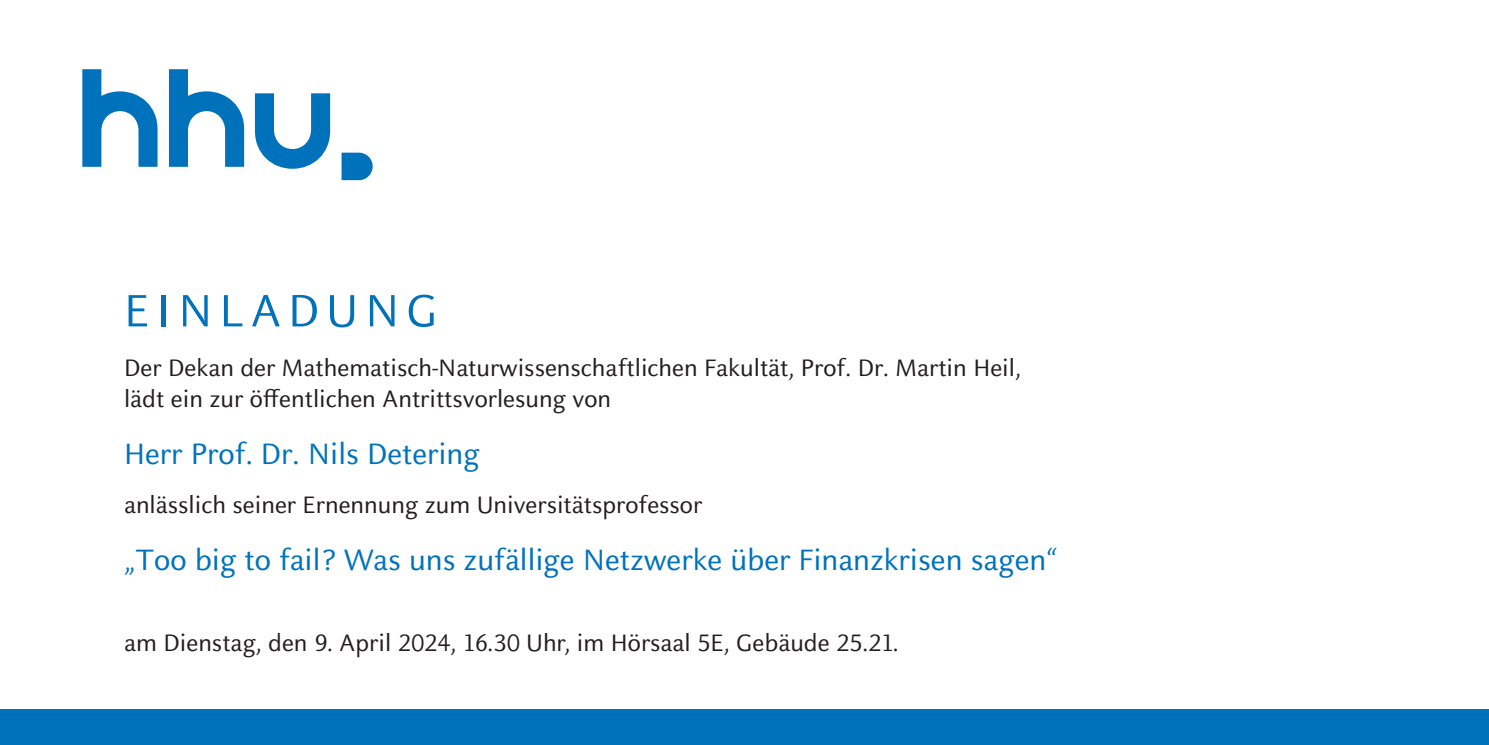
<style>
.page{position:relative;width:1489px;height:745px;background:#fff}
.page>*{position:absolute;margin:0;border:0;box-sizing:border-box;transform-origin:0 0}
.t1{font:50px "HHU Celeste Sans";letter-spacing:.135em;color:#0072bc}
.t2{font:32.5px "HHU Celeste Sans";color:#0072bc}
.t3{font:26.25px/31.5px "HHU Celeste Sans";color:#231f20}
</style>
<div class="page">
<div style="left:0;top:709px;width:1488px;height:35px;background:#0072bc"></div>
<svg style="left:341px;top:152px;width:31px;height:28px"></svg>
<svg style="left:255px;top:93px;width:75px;height:76px"></svg>
<svg style="left:82px;top:69px;width:75px;height:98px"></svg>
<svg style="left:169px;top:69px;width:75px;height:98px"></svg>
<p class="t1" style="left:124px;top:279px;width:315px">EINLADUNG</p>
<p class="t3" style="left:124px;top:350px;width:898px">Der Dekan der Mathematisch-Naturwissenschaftlichen Fakultät, Prof. Dr. Martin Heil, lädt ein zur öffentlichen Antrittsvorlesung von</p>
<p class="t2" style="left:124px;top:433px;width:357px">Herr Prof. Dr. Nils Detering</p>
<p class="t3" style="left:124px;top:488px;width:579px">anlässlich seiner Ernennung zum Universitätsprofessor</p>
<p class="t2" style="left:124px;top:539px;width:935px">„Too big to fail? Was uns zufällige Netzwerke über Finanzkrisen sagen“</p>
<p class="t3" style="left:124px;top:625px;width:776px">am Dienstag, den 9. April 2024, 16.30 Uhr, im Hörsaal 5E, Gebäude 25.21.</p>
</div>
